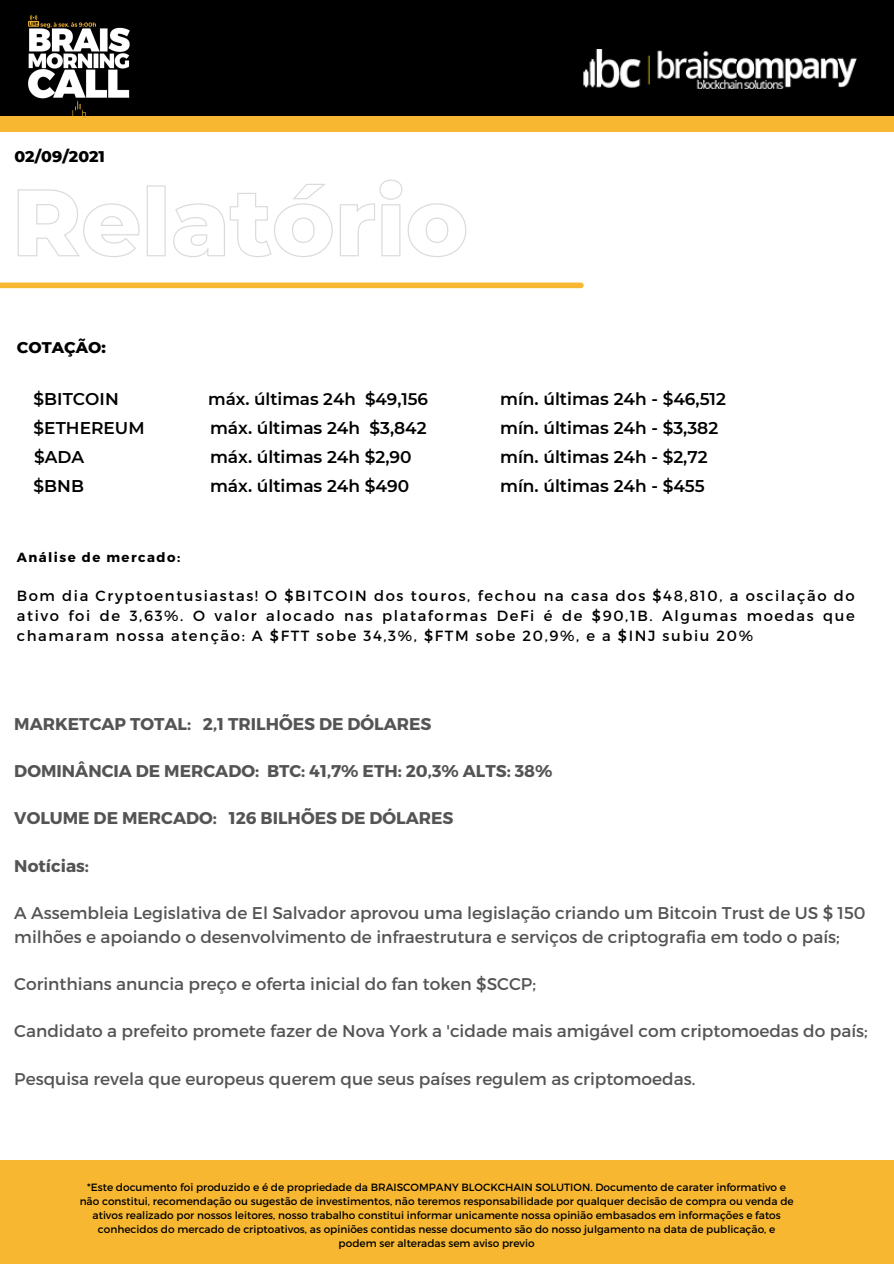
<style>
.page{position:relative;width:894px;height:1264px;background:#fff}
.page>*{position:absolute;margin:0;border:0;box-sizing:border-box;transform-origin:0 0}
.t1{font:16.95px/23.7px "Montserrat";color:#545454}
.t2{font:600 16.95px "Montserrat";color:#000}
.t3{font:700 16.95px "Montserrat";color:#545454}
.t4{font:600 16.65px "Montserrat";color:#000}
.t5{font:800 15.75px "Montserrat";color:#000}
.t6{font:14.7px/20px "Montserrat";letter-spacing:.11em;color:#000;text-align:justify}
.t7{font:700 13.2px "Montserrat";letter-spacing:.11em;color:#000}
.t8{font:10.5px/14px "Montserrat";color:#000;text-align:center}
</style>
<div class="page">
<div style="left:0;top:0;width:893px;height:131px;background:#f7b731"></div>
<div style="left:0;top:0;width:893px;height:116px;background:#000"></div>
<img style="left:583px;top:50px;width:273px;height:38px">
<div style="left:0;top:1159px;width:893px;height:104px;background:#f7b731"></div>
<div style="left:0;top:282px;width:580px;height:6px;background:#f7b731"></div>
<img style="left:0;top:15px;width:159px;height:117px">
<svg style="left:17px;top:179px;width:450px;height:78px"></svg>
<p class="t5" style="left:14px;top:147px;width:92px">02/09/2021</p>
<p class="t5" style="left:17px;top:338px;width:91px">COTAÇÃO:</p>
<p class="t2" style="left:34px;top:389px;width:87px">$BITCOIN</p>
<p class="t4" style="left:208px;top:389px;width:221px">máx. últimas 24h $49,156</p>
<p class="t2" style="left:500px;top:388px;width:227px">mín. últimas 24h - $46,512</p>
<p class="t2" style="left:34px;top:417px;width:112px">$ETHEREUM</p>
<p class="t2" style="left:210px;top:417px;width:218px">máx. últimas 24h $3,842</p>
<p class="t2" style="left:500px;top:417px;width:219px">mín. últimas 24h - $3,382</p>
<p class="t2" style="left:34px;top:446px;width:52px">$ADA</p>
<p class="t2" style="left:210px;top:446px;width:203px">máx. últimas 24h $2,90</p>
<p class="t2" style="left:500px;top:446px;width:209px">mín. últimas 24h - $2,72</p>
<p class="t2" style="left:34px;top:476px;width:52px">$BNB</p>
<p class="t2" style="left:210px;top:476px;width:200px">máx. últimas 24h $490</p>
<p class="t2" style="left:500px;top:476px;width:206px">mín. últimas 24h - $455</p>
<p class="t7" style="left:17px;top:549px;width:165px">Análise de mercado:</p>
<p class="t6" style="left:17px;top:585px;width:839px">Bom dia Cryptoentusiastas! O $BITCOIN dos touros, fechou na casa dos $48,810, a oscilação do ativo foi de 3,63%. O valor alocado nas plataformas DeFi é de $90,1B. Algumas moedas que chamaram nossa atenção: A $FTT sobe 34,3%, $FTM sobe 20,9%, e a $INJ subiu 20%</p>
<p class="t3" style="left:14px;top:712px;width:418px">MARKETCAP TOTAL: 2,1 TRILHÕES DE DÓLARES</p>
<p class="t3" style="left:14px;top:760px;width:539px">DOMINÂNCIA DE MERCADO: BTC: 41,7% ETH: 20,3% ALTS: 38%</p>
<p class="t3" style="left:14px;top:807px;width:440px">VOLUME DE MERCADO: 126 BILHÕES DE DÓLARES</p>
<p class="t3" style="left:14px;top:854px;width:76px">Notícias:</p>
<p class="t1" style="left:14px;top:900px;width:852px">A Assembleia Legislativa de El Salvador aprovou uma legislação criando um Bitcoin Trust de US $ 150 milhões e apoiando o desenvolvimento de infraestrutura e serviços de criptografia em todo o país;</p>
<p class="t1" style="left:14px;top:971px;width:523px">Corinthians anuncia preço e oferta inicial do fan token $SCCP;</p>
<p class="t1" style="left:14px;top:1018px;width:854px">Candidato a prefeito promete fazer de Nova York a 'cidade mais amigável com criptomoedas do país;</p>
<p class="t1" style="left:14px;top:1065px;width:682px">Pesquisa revela que europeus querem que seus países regulem as criptomoedas.</p>
<p class="t8" style="left:80px;top:1179px;width:715px">*Este documento foi produzido e é de propriedade da BRAISCOMPANY BLOCKCHAIN SOLUTION. Documento de carater informativo e não constitui, recomendação ou sugestão de investimentos, não teremos responsabilidade por qualquer decisão de compra ou venda de ativos realizado por nossos leitores, nosso trabalho constitui informar unicamente nossa opinião embasados em informações e fatos conhecidos do mercado de criptoativos, as opiniões contidas nesse documento são do nosso julgamento na data de publicação, e podem ser alteradas sem aviso previo</p>
</div>
